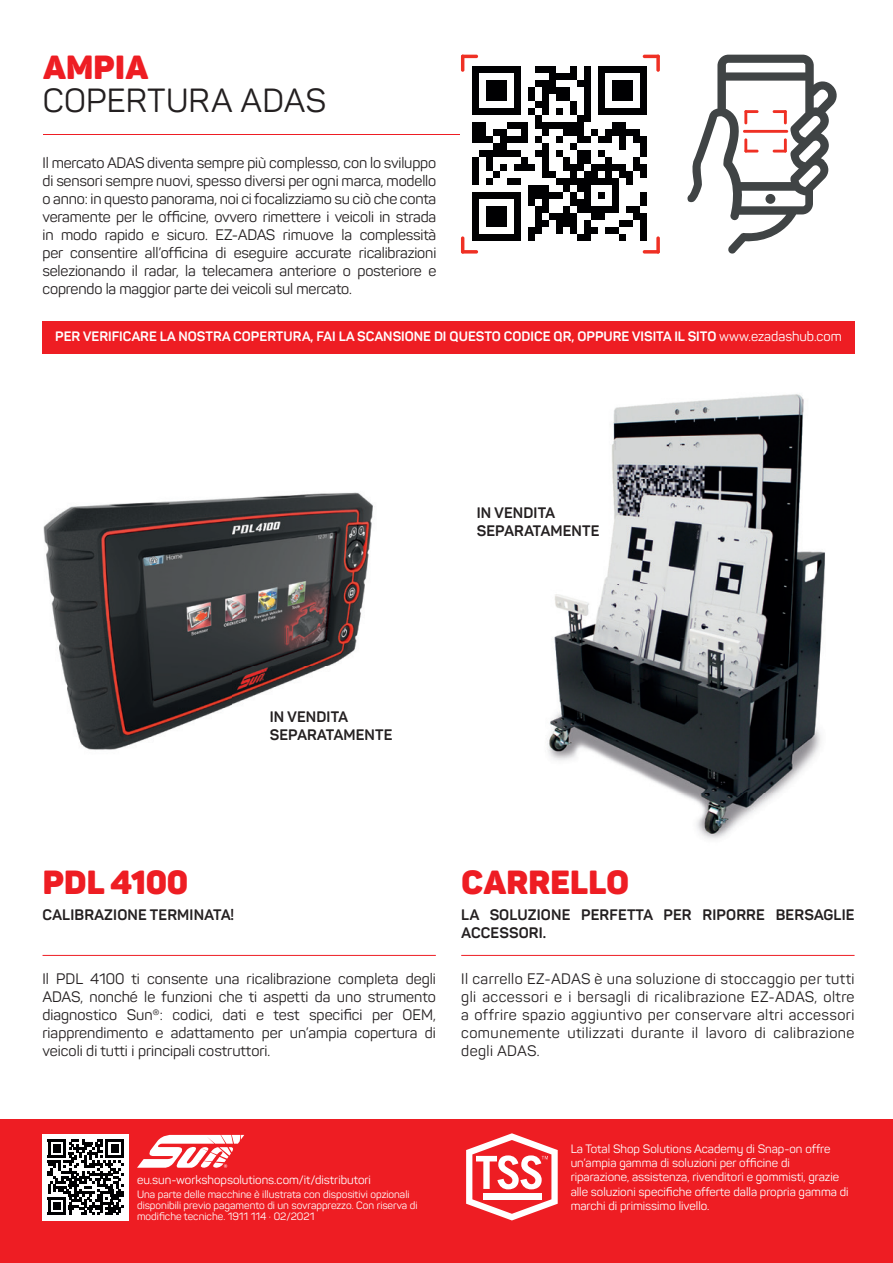
<style>
.page{position:relative;width:893px;height:1263px;background:#fff}
.page>*{position:absolute;margin:0;border:0;box-sizing:border-box;transform-origin:0 0}
.t1{font:900 33px "Panton";letter-spacing:.005em;color:#ee1d23}
.t2{font:33px "Panton";letter-spacing:.01em;color:#231f20}
.t3{font:15px/18px "Panton";color:#231f20;text-align:justify}
.t4{font:700 15px/18px "Panton";letter-spacing:.01em;color:#231f20}
.t5{font:700 13.5px "Panton";color:#fff}
.t6{font:12px/14.4px "Panton";color:#fff}
.t7{font:10.5px/11.2px "Panton";color:#fff}
.s1{font-weight:400}
</style>
<div class="page">
<hr style="left:43px;top:955px;width:393px;height:1px;background:#ee1d23">
<hr style="left:461px;top:955px;width:393px;height:1px;background:#ee1d23">
<div style="left:43px;top:321px;width:811px;height:32px;background:#ee1d23"></div>
<img style="left:43px;top:492px;width:330px;height:258px">
<img style="left:547px;top:394px;width:278px;height:445px">
<hr style="left:43px;top:134px;width:418px;height:1px;background:#ee1d23">
<img style="left:464px;top:55px;width:192px;height:198px">
<svg style="left:687px;top:55px;width:150px;height:199px"></svg>
<div style="left:765px;top:194px;width:10px;height:10px;background:#404445;border-radius:50%"></div>
<hr style="left:744px;top:110px;width:3px;height:14px;background:#ef3024">
<hr style="left:744px;top:110px;width:15px;height:3px;background:#ef3024">
<hr style="left:744px;top:138px;width:3px;height:15px;background:#ef3024">
<hr style="left:744px;top:150px;width:15px;height:3px;background:#ef3024">
<hr style="left:784px;top:110px;width:3px;height:14px;background:#ef3024">
<hr style="left:773px;top:110px;width:14px;height:3px;background:#ef3024">
<hr style="left:784px;top:138px;width:3px;height:15px;background:#ef3024">
<hr style="left:773px;top:150px;width:14px;height:3px;background:#ef3024">
<hr style="left:743px;top:130px;width:45px;height:3px;background:#ef3024">
<svg style="left:656px;top:236px;width:4px;height:18px"></svg>
<svg style="left:643px;top:250px;width:17px;height:4px"></svg>
<svg style="left:656px;top:55px;width:4px;height:17px"></svg>
<hr style="left:643px;top:55px;width:17px;height:3px;background:#ef3024;border-radius:2px">
<hr style="left:461px;top:236px;width:3px;height:18px;background:#ef3024;border-radius:2px">
<svg style="left:461px;top:250px;width:17px;height:4px"></svg>
<hr style="left:461px;top:55px;width:3px;height:17px;background:#ef3024;border-radius:2px">
<hr style="left:461px;top:55px;width:17px;height:3px;background:#ef3024;border-radius:2px">
<div style="left:0;top:1119px;width:893px;height:144px;background:#ee1d23"></div>
<svg style="left:466px;top:1133px;width:92px;height:87px"></svg>
<div style="left:483px;top:1193px;width:59px;height:7px;background:#fff"></div>
<svg style="left:137px;top:1135px;width:107px;height:33px"></svg>
<div style="left:43px;top:1134px;width:86px;height:86px;background:#fff"></div>
<svg style="left:48px;top:1139px;width:76px;height:76px"></svg>
<h1 class="t1" style="left:43px;top:47px;width:107px">AMPIA</h1>
<h1 class="t2" style="left:43px;top:80px;width:285px">COPERTURA ADAS</h1>
<p class="t3" style="left:43px;top:154px;width:395px">Il mercato ADAS diventa sempre più complesso, con lo sviluppo di sensori sempre nuovi, spesso diversi per ogni marca, modello o anno: in questo panorama, noi ci focalizziamo su ciò che conta veramente per le officine, ovvero rimettere i veicoli in strada in modo rapido e sicuro. EZ-ADAS rimuove la complessità per consentire all’officina di eseguire accurate ricalibrazioni selezionando il radar, la telecamera anteriore o posteriore e coprendo la maggior parte dei veicoli sul mercato.</p>
<p class="t5" style="left:55px;top:328px;width:788px">PER VERIFICARE LA NOSTRA COPERTURA, FAI LA SCANSIONE DI QUESTO CODICE QR, OPPURE VISITA IL SITO <span class="s1">www.ezadashub.com</span></p>
<p class="t4" style="left:270px;top:708px;width:124px">IN VENDITA<br>SEPARATAMENTE</p>
<p class="t4" style="left:477px;top:504px;width:124px">IN VENDITA<br>SEPARATAMENTE</p>
<h1 class="t1" style="left:43px;top:861px;width:147px">PDL 4100</h1>
<h1 class="t1" style="left:461px;top:861px;width:169px">CARRELLO</h1>
<p class="t4" style="left:43px;top:906px;width:193px">CALIBRAZIONE TERMINATA!</p>
<p class="t3" style="left:43px;top:970px;width:395px">Il PDL 4100 ti consente una ricalibrazione completa degli ADAS, nonché le funzioni che ti aspetti da uno strumento diagnostico Sun®: codici, dati e test specifici per OEM, riapprendimento e adattamento per un’ampia copertura di veicoli di tutti i principali costruttori.</p>
<p class="t4" style="left:461px;top:906px;width:395px">LA SOLUZIONE PERFETTA PER RIPORRE BERSAGLIE<br>ACCESSORI.</p>
<p class="t3" style="left:461px;top:970px;width:395px">Il carrello EZ-ADAS è una soluzione di stoccaggio per tutti gli accessori e i bersagli di ricalibrazione EZ-ADAS, oltre a offrire spazio aggiuntivo per conservare altri accessori comunemente utilizzati durante il lavoro di calibrazione degli ADAS.</p>
<p class="t6" style="left:137px;top:1172px;width:235px">eu.sun-workshopsolutions.com/it/distributori</p>
<p class="t7" style="left:137px;top:1188px;width:282px">Una parte delle macchine è illustrata con dispositivi opzionali disponibili previo pagamento di un sovrapprezzo. Con riserva di modifiche tecniche. 1911 114 · 02/2021</p>
<p class="t6" style="left:571px;top:1141px;width:279px">La Total Shop Solutions Academy di Snap-on offre un’ampia gamma di soluzioni per officine di riparazione, assistenza, rivenditori e gommisti, grazie alle soluzioni specifiche offerte dalla propria gamma di marchi di primissimo livello.</p>
</div>
